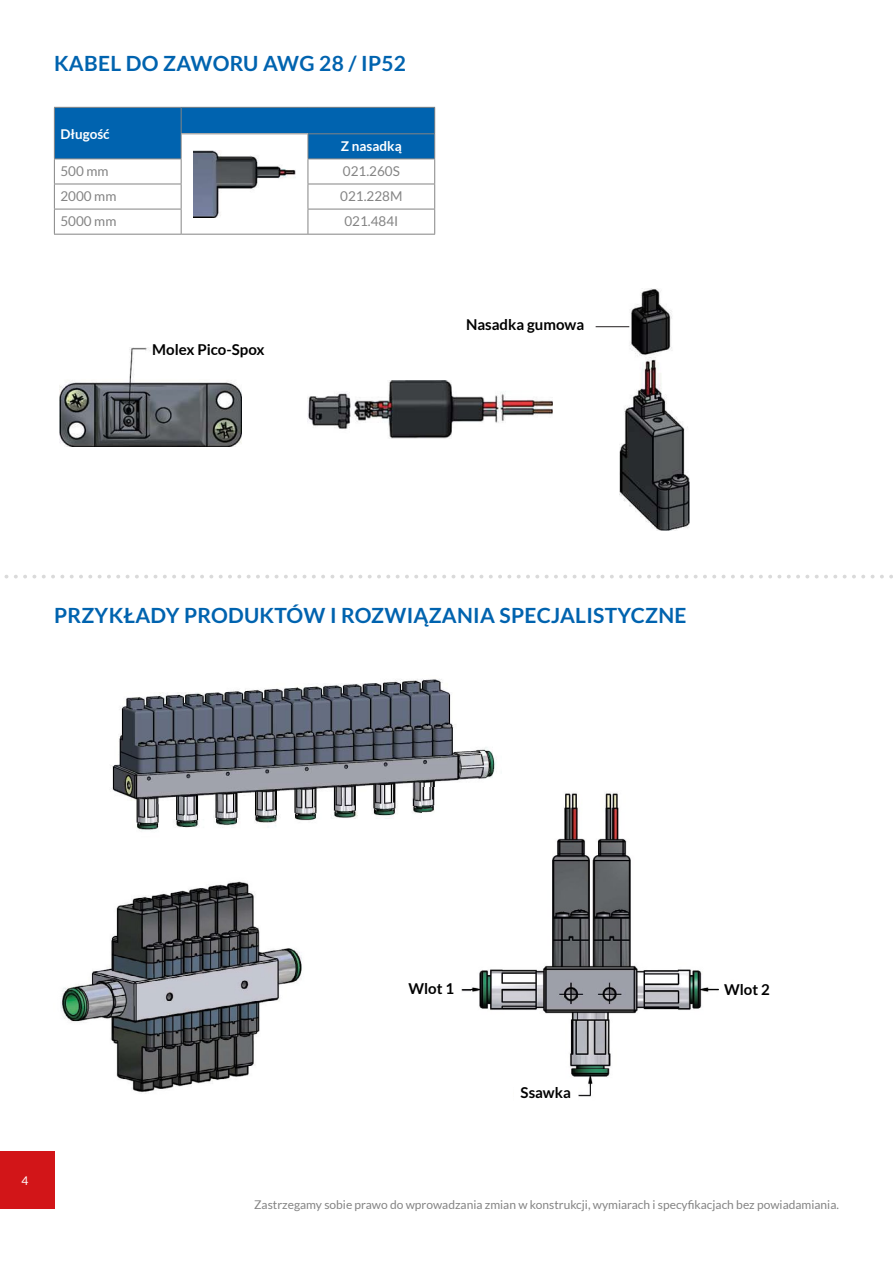
<style>
.page{position:relative;width:893px;height:1263px;background:#fff}
.page>*{position:absolute;margin:0;border:0;box-sizing:border-box;transform-origin:0 0}
.t1{font:700 21px "Lato";letter-spacing:.015em;color:#0063af}
.t2{font:700 15px "Lato";color:#000}
.t3{font:13.5px "Lato";color:#848484}
.t4{font:700 13.5px "Lato";color:#fff}
.t5{font:12px "Lato";color:#848484}
.t6{font:12px "Lato";color:#fff}
</style>
<div class="page">
<div style="left:0;top:1151px;width:54px;height:58px;background:#d21518"></div>
<svg style="left:54px;top:107px;width:381px;height:127px"></svg>
<hr style="left:54px;top:234px;width:127px;height:1px;background:#848484">
<hr style="left:181px;top:234px;width:127px;height:1px;background:#848484">
<hr style="left:308px;top:234px;width:127px;height:1px;background:#848484">
<img style="left:193px;top:150px;width:103px;height:68px">
<img style="left:308px;top:380px;width:245px;height:58px">
<img style="left:60px;top:348px;width:181px;height:99px">
<img style="left:619px;top:288px;width:70px;height:243px">
<hr style="left:596px;top:326px;width:33px;height:1px;background:#231f20">
<svg style="left:4px;top:575px;width:887px;height:3px"></svg>
<div style="left:152px;top:343px;width:132px;height:21px;background:#fff"></div>
<img style="left:471px;top:792px;width:248px;height:305px">
<img style="left:111px;top:679px;width:385px;height:152px">
<img style="left:423px;top:788px;width:84px;height:64px">
<img style="left:60px;top:881px;width:242px;height:213px">
<div style="left:514px;top:1086px;width:63px;height:21px;background:#fff"></div>
<p class="t1" style="left:54px;top:51px;width:354px">KABEL DO ZAWORU AWG 28 / IP52</p>
<p class="t4" style="left:60px;top:126px;width:51px">Długość</p>
<p class="t4" style="left:341px;top:138px;width:62px">Z nasadką</p>
<p class="t3" style="left:60px;top:163px;width:50px">500 mm</p>
<p class="t3" style="left:343px;top:163px;width:58px">021.260S</p>
<p class="t3" style="left:60px;top:188px;width:58px">2000 mm</p>
<p class="t3" style="left:340px;top:188px;width:64px">021.228M</p>
<p class="t3" style="left:60px;top:214px;width:58px">5000 mm</p>
<p class="t3" style="left:344px;top:214px;width:55px">021.484I</p>
<p class="t2" style="left:152px;top:341px;width:114px">Molex Pico-Spox</p>
<p class="t2" style="left:466px;top:316px;width:120px">Nasadka gumowa</p>
<p class="t1" style="left:54px;top:603px;width:634px">PRZYKŁADY PRODUKTÓW I ROZWIĄZANIA SPECJALISTYCZNE</p>
<p class="t6" style="left:22px;top:1174px;width:8px">4</p>
<p class="t2" style="left:408px;top:980px;width:47px">Wlot 1</p>
<p class="t2" style="left:724px;top:981px;width:47px">Wlot 2</p>
<p class="t2" style="left:521px;top:1084px;width:52px">Ssawka</p>
<p class="t5" style="left:254px;top:1198px;width:586px">Zastrzegamy sobie prawo do wprowadzania zmian w konstrukcji, wymiarach i specyfikacjach bez powiadamiania.</p>
</div>
